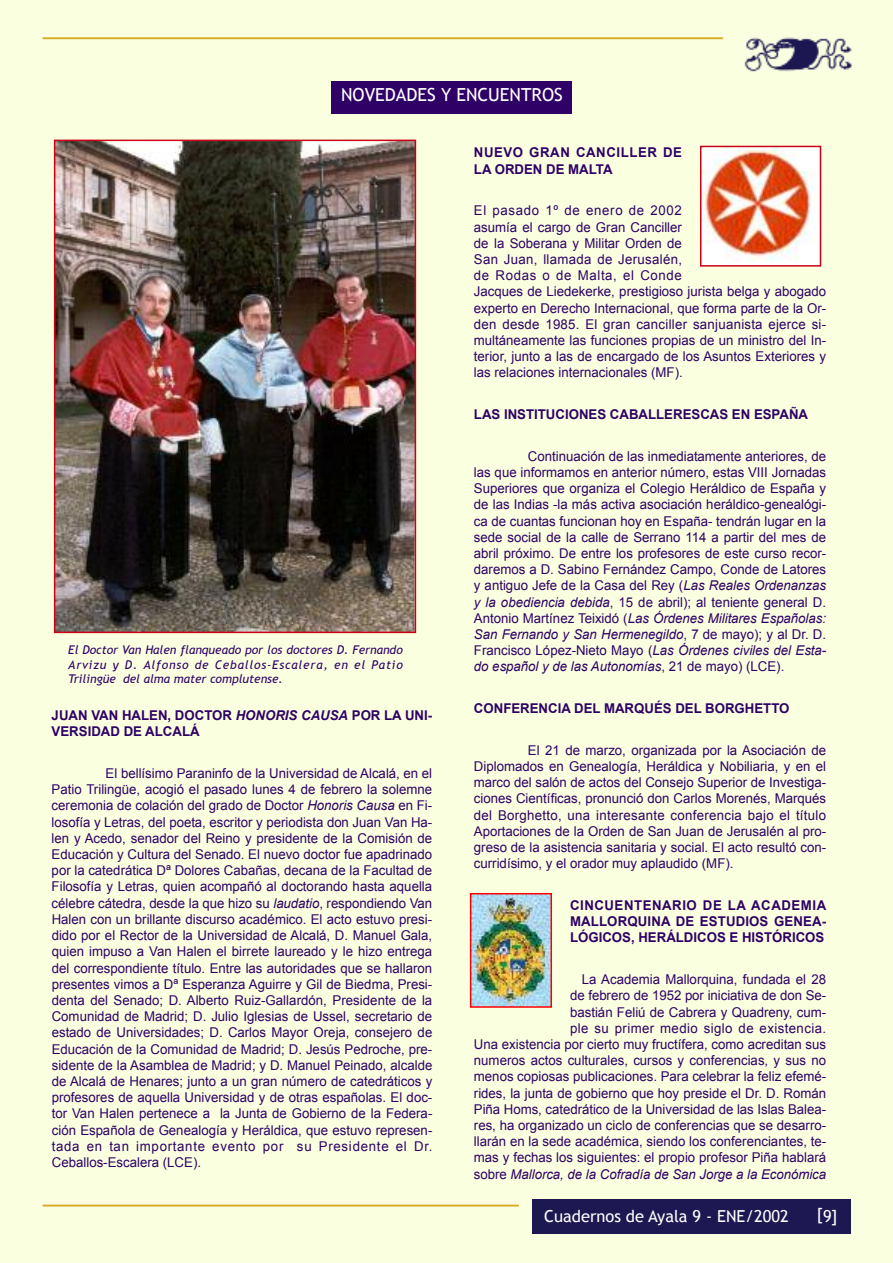
<style>
.page{position:relative;width:893px;height:1263px;background:#fff}
.page>*{position:absolute;margin:0;border:0;box-sizing:border-box;transform-origin:0 0}
.t1{font:18px "Trebuchet MS";color:#fff}
.t2{font:16.5px "Trebuchet MS";color:#fff}
.t3{font:13.5px/16.2px "Arial";color:#2f0065;text-align:justify}
.t4{font:700 13.5px/16.2px "Arial";color:#2f0065;text-align:justify}
.t5{font:700 13.5px/16.2px "Arial";letter-spacing:.04em;color:#2f0065}
.t6{font:italic 12px/14.4px "Trebuchet MS";color:#2f0065;text-align:justify}
.s1{font-style:italic}
</style>
<div class="page">
<div style="left:0;top:0;width:892px;height:1262px;background:#faffe0"></div>
<div style="left:531px;top:1199px;width:319px;height:34px;background:#1d1851"></div>
<hr style="left:43px;top:1204px;width:476px;height:2px;background:#d8a925">
<hr style="left:43px;top:37px;width:680px;height:2px;background:#d8a925">
<img style="left:744px;top:37px;width:108px;height:35px">
<div style="left:332px;top:82px;width:240px;height:32px;background:#2f0065"></div>
<img style="left:473px;top:896px;width:76px;height:109px">
<div style="left:470px;top:893px;width:82px;height:115px;border:2px solid #f00"></div>
<img style="left:57px;top:143px;width:356px;height:487px">
<div style="left:54px;top:140px;width:362px;height:493px;border:2px solid #ca0016"></div>
<div style="left:701px;top:147px;width:119px;height:118px;background:#fff"></div>
<img style="left:703px;top:149px;width:112px;height:112px">
<div style="left:700px;top:146px;width:121px;height:121px;border:2px solid #ca0016"></div>
<h1 class="t1" style="left:341px;top:84px;width:223px">NOVEDADES y ENCuENTROS</h1>
<h1 class="t1" style="left:423px;top:87px;width:69px">TITuLAR</h1>
<p class="t6" style="left:68px;top:643px;width:336px">El Doctor Van Halen flanqueado por los doctores D. Fernando Arvizu y D. Alfonso de Ceballos-Escalera, en el Patio Trilingüe del alma mater complutense.</p>
<p class="t4" style="left:52px;top:707px;width:381px">JUAN VAN HALEN, DOCTOR <span class="s1">HONORIS CAUSA</span> POR LA UNI-<br>VERSIDAD DE ALCALÁ</p>
<p class="t3" style="left:52px;top:765px;width:382px;text-indent:54px">El bellísimo Paraninfo de la Universidad de Alcalá, en el Patio Trilingüe, acogió el pasado lunes 4 de febrero la solemne ceremonia de colación del grado de Doctor <span class="s1">Honoris Causa</span> en Fi&shy;losofía y Letras, del poeta, escritor y periodista don Juan Van Ha&shy;len y Acedo, senador del Reino y presidente de la Comisión de Educación y Cultura del Senado. El nuevo doctor fue apadrinado por la catedrática Dª Dolores Cabañas, decana de la Facultad de Filosofía y Letras, quien acompañó al doctorando hasta aquella célebre cátedra, desde la que hizo su <span class="s1">laudatio</span>, respondiendo Van Halen con un brillante discurso académico. El acto estuvo presi&shy;dido por el Rector de la Universidad de Alcalá, D. Manuel Gala, quien impuso a Van Halen el birrete laureado y le hizo entrega del correspondiente título. Entre las autoridades que se hallaron presentes vimos a Dª Esperanza Aguirre y Gil de Biedma, Presi&shy;denta del Senado; D. Alberto Ruiz-Gallardón, Presidente de la Comunidad de Madrid; D. Julio Iglesias de Ussel, secretario de estado de Universidades; D. Carlos Mayor Oreja, consejero de Educación de la Comunidad de Madrid; D. Jesús Pedroche, pre&shy;sidente de la Asamblea de Madrid; y D. Manuel Peinado, alcalde de Alcalá de Henares; junto a un gran número de catedráticos y profesores de aquella Universidad y de otras españolas. El doc&shy;tor Van Halen pertenece a la Junta de Gobierno de la Federa&shy;ción Española de Genealogía y Heráldica, que estuvo represen&shy;tada en tan importante evento por su Presidente el Dr.<br>Ceballos-Escalera (LCE).</p>
<p class="t5" style="left:474px;top:145px;width:210px">NUEVO GRAN CANCILLER DE<br>LA ORDEN DE MALTA</p>
<p class="t3" style="left:474px;top:203px;width:354px;text-align:left">El pasado 1º de enero de 2002<br>asumía el cargo de Gran Canciller<br>de la Soberana y Militar Orden de<br>San Juan, llamada de Jerusalén,<br>de Rodas o de Malta, el Conde<br>Jacques de Liedekerke, prestigioso jurista belga y abogado experto en Derecho Internacional, que forma parte de la Or&shy;den desde 1985. El gran canciller sanjuanista ejerce si&shy;multáneamente las funciones propias de un ministro del In&shy;terior, junto a las de encargado de los Asuntos Exteriores y las relaciones internacionales (MF).</p>
<p class="t4" style="left:474px;top:406px;width:336px">LAS INSTITUCIONES CABALLERESCAS EN ESPAÑA</p>
<p class="t3" style="left:474px;top:448px;width:354px;text-indent:54px">Continuación de las inmediatamente anteriores, de las que informamos en anterior número, estas VIII Jornadas Superiores que organiza el Colegio Heráldico de España y de las Indias -la más activa asociación heráldico-genealógi&shy;ca de cuantas funcionan hoy en España- tendrán lugar en la sede social de la calle de Serrano 114 a partir del mes de abril próximo. De entre los profesores de este curso recor&shy;daremos a D. Sabino Fernández Campo, Conde de Latores y antiguo Jefe de la Casa del Rey (<span class="s1">Las Reales Ordenanzas y la obediencia debida</span>, 15 de abril); al teniente general D.<br>Antonio Martínez Teixidó (<span class="s1">Las Órdenes Militares Españolas:<br>San Fernando y San Hermenegildo</span>, 7 de mayo); y al Dr. D.<br>Francisco López-Nieto Mayo (<span class="s1">Las Órdenes civiles del Esta&shy;do español y de las Autonomías</span>, 21 de mayo) (LCE).</p>
<p class="t4" style="left:474px;top:700px;width:317px">CONFERENCIA DEL MARQUÉS DEL BORGHETTO</p>
<p class="t3" style="left:474px;top:742px;width:354px;text-indent:54px">El 21 de marzo, organizada por la Asociación de Diplomados en Genealogía, Heráldica y Nobiliaria, y en el marco del salón de actos del Consejo Superior de Investiga&shy;ciones Científicas, pronunció don Carlos Morenés, Marqués del Borghetto, una interesante conferencia bajo el título Aportaciones de la Orden de San Juan de Jerusalén al pro&shy;greso de la asistencia sanitaria y social. El acto resultó con&shy;curridísimo, y el orador muy aplaudido (MF).</p>
<p class="t4" style="left:570px;top:897px;width:258px">CINCUENTENARIO DE LA ACADEMIA MALLORQUINA DE ESTUDIOS GENEA-LÓGICOS, HERÁLDICOS E HISTÓRICOS</p>
<p class="t3" style="left:474px;top:971px;width:354px;text-align:right">La Academia Mallorquina, fundada el 28<br>de febrero de 1952 por iniciativa de don Se-<br>bastián Feliú de Cabrera y Quadreny, cum-<br>ple su primer medio siglo de existencia.<br>Una existencia por cierto muy fructífera, como acreditan sus numeros actos culturales, cursos y conferencias, y sus no menos copiosas publicaciones. Para celebrar la feliz efemé&shy;rides, la junta de gobierno que hoy preside el Dr. D. Román Piña Homs, catedrático de la Universidad de las Islas Balea&shy;res, ha organizado un ciclo de conferencias que se desarro&shy;llarán en la sede académica, siendo los conferenciantes, te&shy;mas y fechas los siguientes: el propio profesor Piña hablará sobre <span class="s1">Mallorca, de la Cofradía de San Jorge a la Económica</span></p>
<p class="t2" style="left:544px;top:1206px;width:246px">Cuadernos de Ayala 9 - ENE/2002</p>
<p class="t2" style="left:817px;top:1206px;width:22px">[9]</p>
</div>
